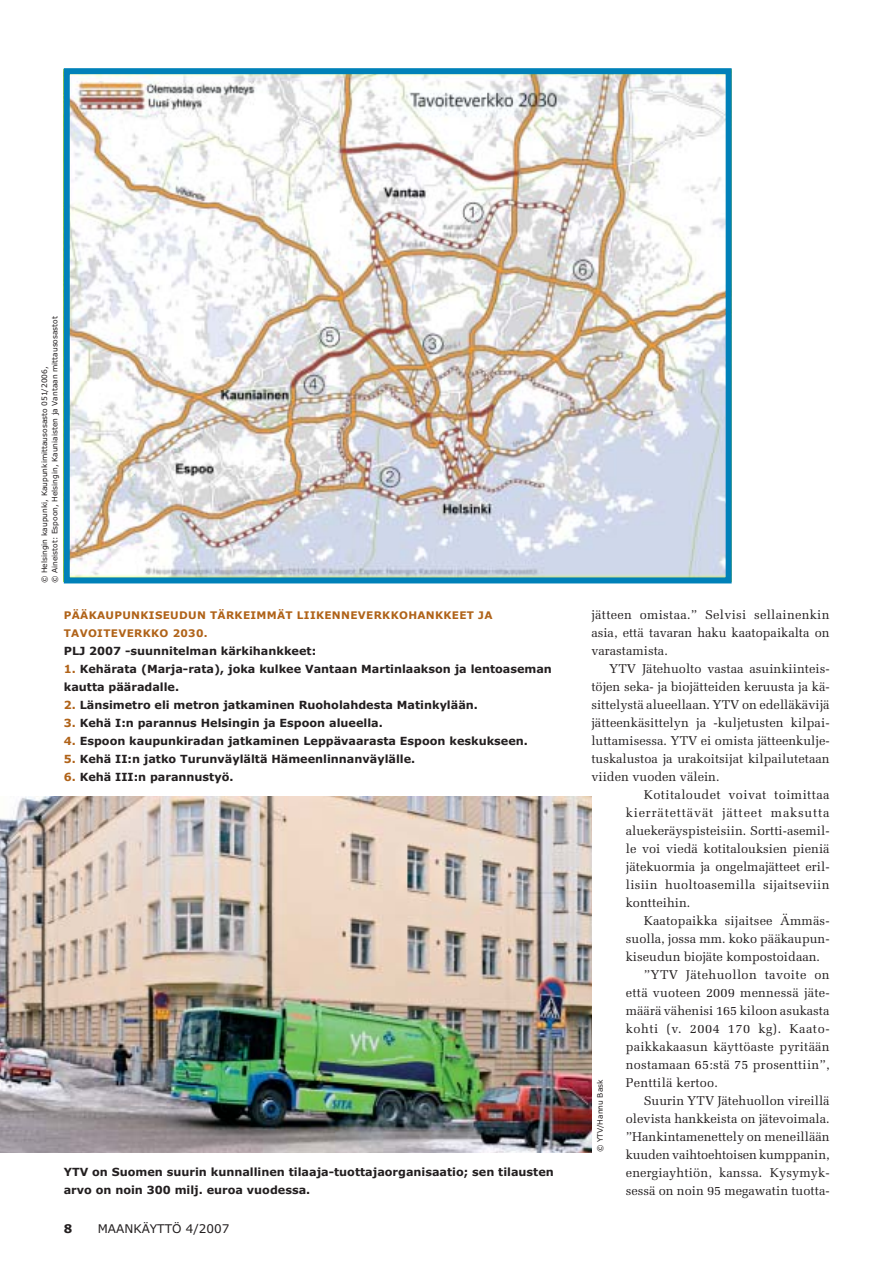
<style>
.page{position:relative;width:893px;height:1263px;background:#fff}
.page>*{position:absolute;margin:0;border:0;box-sizing:border-box;transform-origin:0 0}
.t1{font:12.75px/18px "Melior";color:#231f20;text-align:justify}
.t2{font:12.75px "Melior";letter-spacing:.03em;color:#231f20}
.t3{font:12.75px "Melior";letter-spacing:.02em;color:#231f20}
.t4{font:12.75px "Melior";letter-spacing:.06em;color:#231f20}
.t5{font:12.75px "Melior";letter-spacing:.04em;color:#231f20}
.t6{font:12px "MS Verdana";color:#231f20}
.t7{font:700 12px "MS Verdana";color:#231f20}
.t8{font:700 11.25px/18px "MS Verdana";color:#231f20}
.t9{font:700 10.5px/18px "MS Verdana";letter-spacing:.03em;color:#b06319}
.t10{font:7.5px/10.5px "MS Verdana";color:#231f20}
.s1{color:#b06319}
</style>
<div class="page">
<img style="left:0;top:797px;width:592px;height:356px">
<img style="left:71px;top:75px;width:653px;height:501px">
<div style="left:64px;top:68px;width:667px;height:515px;border:6px solid #0081b9"></div>
<p class="t10" style="left:40px;top:583px;width:269px;rotate:-90deg">© Helsingin kaupunki, Kaupunkimittausosasto 051/2006,<br>© Aineistot: Espoon, Helsingin, Kauniaisten ja Vantaan mittausosastot</p>
<p class="t9" style="left:64px;top:607px;width:430px">PÄÄKAUPUNKISEUDUN TÄRKEIMMÄT LIIKENNEVERKKOHANKKEET JA<br>TAVOITEVERKKO 2030.</p>
<p class="t8" style="left:64px;top:643px;width:254px">PLJ 2007 -suunnitelman kärkihankkeet:</p>
<p class="t8" style="left:64px;top:661px;width:489px"><span class="s1">1.</span> Kehärata (Marja-rata), joka kulkee Vantaan Martinlaakson ja lentoaseman kautta pääradalle.</p>
<p class="t8" style="left:64px;top:697px;width:415px"><span class="s1">2.</span> Länsimetro eli metron jatkaminen Ruoholahdesta Matinkylään.</p>
<p class="t8" style="left:64px;top:715px;width:320px"><span class="s1">3.</span> Kehä I:n parannus Helsingin ja Espoon alueella.</p>
<p class="t8" style="left:64px;top:733px;width:465px"><span class="s1">4.</span> Espoon kaupunkiradan jatkaminen Leppävaarasta Espoon keskukseen.</p>
<p class="t8" style="left:64px;top:751px;width:353px"><span class="s1">5.</span> Kehä II:n jatko Turunväylältä Hämeenlinnanväylälle.</p>
<p class="t8" style="left:64px;top:769px;width:171px"><span class="s1">6.</span> Kehä III:n parannustyö.</p>
<p class="t8" style="left:64px;top:1163px;width:491px">YTV on Suomen suurin kunnallinen tilaaja-tuottajaorganisaatio; sen tilausten arvo on noin 300 milj. euroa vuodessa.</p>
<p class="t7" style="left:64px;top:1223px;width:10px">8</p>
<p class="t6" style="left:98px;top:1223px;width:133px">MAANKÄYTTÖ 4/2007</p>
<p class="t1" style="left:591px;top:607px;width:240px">jätteen omistaa.” Selvisi sellainenkin asia, että tavaran haku kaatopaikalta on varastamista.</p>
<p class="t1" style="left:609px;top:661px;width:222px">YTV Jätehuolto vastaa asuinkiinteis-</p>
<p class="t1" style="left:591px;top:679px;width:240px">töjen seka- ja biojätteiden keruusta ja kä-</p>
<p class="t1" style="left:591px;top:697px;width:240px">sittelystä alueellaan. YTV on edelläkävijä</p>
<p class="t1" style="left:591px;top:715px;width:240px">jätteenkäsittelyn ja -kuljetusten kilpai-</p>
<p class="t1" style="left:591px;top:733px;width:240px">luttamisessa. YTV ei omista jätteenkulje-</p>
<p class="t1" style="left:591px;top:751px;width:240px">tuskalustoa ja urakoitsijat kilpailutetaan</p>
<p class="t1" style="left:591px;top:769px;width:130px">viiden vuoden välein.</p>
<p class="t2" style="left:643px;top:790px;width:187px">Kotitaloudet voivat toimittaa</p>
<p class="t4" style="left:626px;top:808px;width:205px">kierrätettävät jätteet maksutta</p>
<p class="t1" style="left:626px;top:823px;width:205px">aluekeräyspisteisiin. Sortti-asemil-</p>
<p class="t1" style="left:626px;top:841px;width:205px">le voi viedä kotitalouksien pieniä</p>
<p class="t1" style="left:626px;top:859px;width:205px">jätekuormia ja ongelmajätteet eril-</p>
<p class="t3" style="left:626px;top:880px;width:205px">lisiin huoltoasemilla sijaitseviin</p>
<p class="t1" style="left:626px;top:895px;width:66px">kontteihin.</p>
<p class="t1" style="left:643px;top:913px;width:187px">Kaatopaikka sijaitsee Ämmäs-</p>
<p class="t1" style="left:626px;top:931px;width:205px">suolla, jossa mm. koko pääkaupun-</p>
<p class="t1" style="left:626px;top:949px;width:196px">kiseudun biojäte kompostoidaan.</p>
<p class="t2" style="left:643px;top:970px;width:187px">”YTV Jätehuollon tavoite on</p>
<p class="t1" style="left:626px;top:985px;width:205px">että vuo teen 2009 mennessä jäte-</p>
<p class="t1" style="left:626px;top:1003px;width:205px">määrä vähe nisi 165 kiloon asukasta</p>
<p class="t5" style="left:626px;top:1024px;width:205px">kohti (v. 2004 170 kg). Kaato-</p>
<p class="t1" style="left:626px;top:1039px;width:205px">paikkakaasun käyttöaste pyritään</p>
<p class="t1" style="left:626px;top:1057px;width:205px">nostamaan 65:stä 75 pro senttiin”,</p>
<p class="t1" style="left:626px;top:1075px;width:94px">Penttilä kertoo.</p>
<p class="t1" style="left:643px;top:1093px;width:187px">Suurin YTV Jätehuollon vireillä</p>
<p class="t1" style="left:626px;top:1111px;width:205px">olevista hankkeista on jätevoimala.</p>
<p class="t1" style="left:626px;top:1129px;width:205px">”Hankintamenettely on meneillään</p>
<p class="t1" style="left:626px;top:1147px;width:205px">kuuden vaihtoehtoisen kumppanin,</p>
<p class="t1" style="left:626px;top:1165px;width:205px">energiayhtiön, kanssa. Kysymyk-</p>
<p class="t1" style="left:626px;top:1183px;width:205px">sessä on noin 95 megawatin tuotta-</p>
<p class="t10" style="left:595px;top:1152px;width:74px;rotate:-90deg">© YTV/Hannu Bask</p>
</div>
